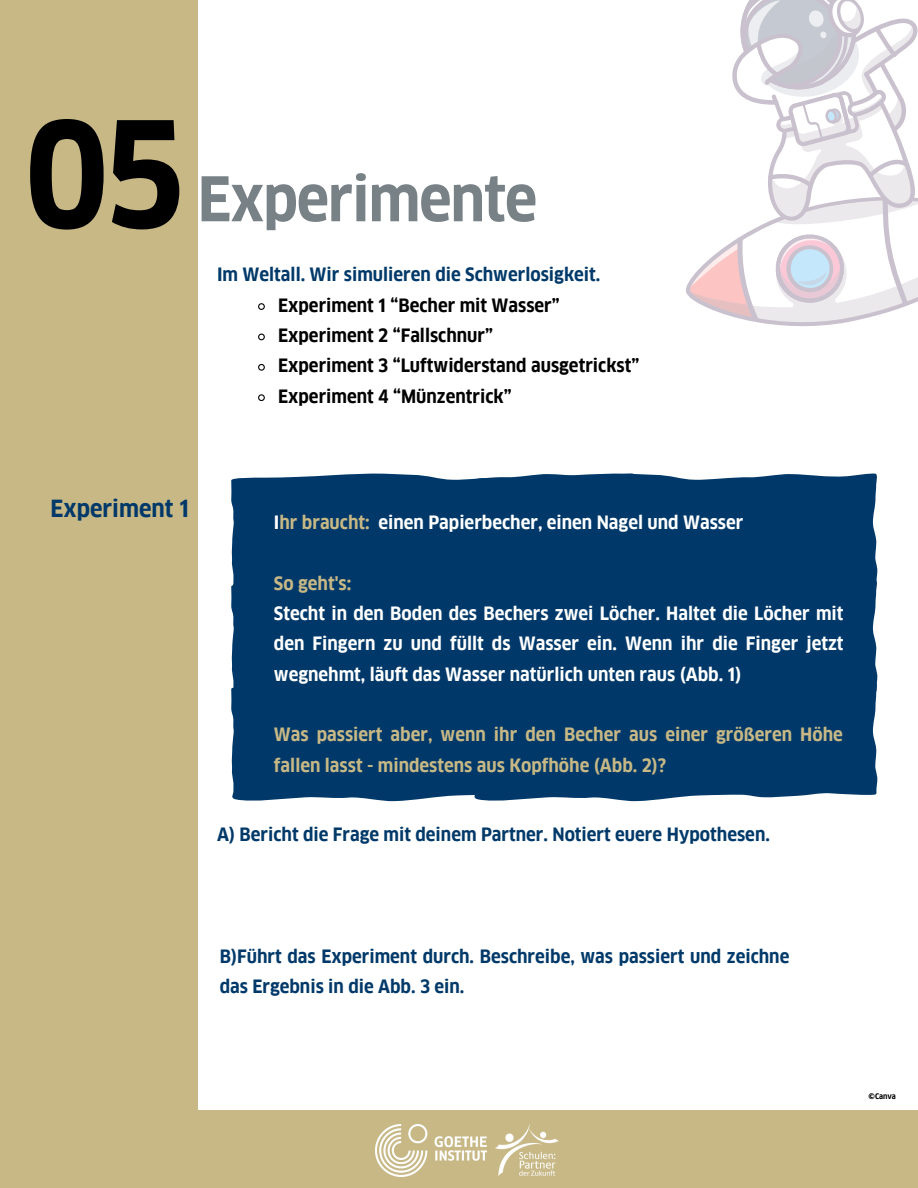
<style>
.page{position:relative;width:918px;height:1188px;background:#fff}
.page>*{position:absolute;margin:0;border:0;box-sizing:border-box;transform-origin:0 0}
.t1{font:700 144px "Goethe FF Clan";color:#000}
.t2{font:700 60px "Goethe FF Clan";letter-spacing:-.02em;color:#778186}
.t3{font:700 23.1px "Goethe FF Clan";color:#003969}
.t4{font:700 18px/30.3px "Goethe FF Clan";color:#fff;text-align:justify}
.t5{font:700 18px/30.3px "Goethe FF Clan";color:#003969}
.t6{font:700 18px/30.3px "Goethe FF Clan";color:#020203}
.t7{font:700 18px/30.3px "Goethe FF Clan";color:#c7b886}
.t8{font:700 7.5px "Goethe FF Clan";color:#000}
.s1{color:#c7b886}
</style>
<div class="page">
<div style="left:0;top:0;width:198px;height:1188px;background:#c7b886"></div>
<svg style="left:686px;top:0;width:232px;height:327px"></svg>
<svg style="left:258px;top:303px;width:7px;height:7px"></svg>
<svg style="left:258px;top:333px;width:7px;height:8px"></svg>
<svg style="left:258px;top:363px;width:7px;height:8px"></svg>
<svg style="left:258px;top:394px;width:7px;height:8px"></svg>
<div style="left:636px;top:594px;width:242px;height:87px;background:#003969"></div>
<div style="left:636px;top:681px;width:242px;height:121px;background:#003969"></div>
<div style="left:231px;top:594px;width:405px;height:87px;background:#003969"></div>
<div style="left:231px;top:473px;width:241px;height:121px;background:#003969"></div>
<div style="left:472px;top:473px;width:406px;height:121px;background:#003969"></div>
<div style="left:231px;top:681px;width:405px;height:121px;background:#003969"></div>
<div style="left:0;top:1111px;width:918px;height:77px;background:#c7b886"></div>
<img style="left:375px;top:1125px;width:112px;height:51px">
<img style="left:496px;top:1125px;width:63px;height:50px">
<h1 class="t1" style="left:26px;top:86px;width:160px">05</h1>
<h2 class="t2" style="left:198px;top:162px;width:341px">Experimente</h2>
<p class="t5" style="left:217px;top:260px;width:385px">Im Weltall. Wir simulieren die Schwerlosigkeit.</p>
<p class="t6" style="left:278px;top:290px;width:363px">Experiment 1 “Becher mit Wasser” Experiment 2 “Fallschnur”<br>Experiment 3 “Luftwiderstand ausgetrickst” Experiment 4 “Münzentrick”</p>
<p class="t3" style="left:51px;top:495px;width:140px">Experiment 1</p>
<p class="t4" style="left:274px;top:507px;width:471px">I<span class="s1">hr braucht:</span> einen Papierbecher, einen Nagel und Wasser</p>
<p class="t7" style="left:274px;top:568px;width:79px">So geht's:</p>
<p class="t4" style="left:274px;top:598px;width:571px">Stecht in den Boden des Bechers zwei Löcher. Haltet die Löcher mit den Fingern zu und füllt ds Wasser ein. Wenn ihr die Finger jetzt wegnehmt, läuft das Wasser natürlich unten raus (Abb. 1)</p>
<p class="t7" style="left:274px;top:720px;width:570px">Was passiert aber, wenn ihr den Becher aus einer größeren Höhe fallen lasst - mindestens aus Kopfhöhe (Abb. 2)?</p>
<p class="t5" style="left:217px;top:820px;width:554px">A) Bericht die Frage mit deinem Partner. Notiert euere Hypothesen.</p>
<p class="t5" style="left:220px;top:941px;width:571px">B)Führt das Experiment durch. Beschreibe, was passiert und zeichne das Ergebnis in die Abb. 3 ein.</p>
<p class="t8" style="left:869px;top:1091px;width:29px">©Canva</p>
</div>
